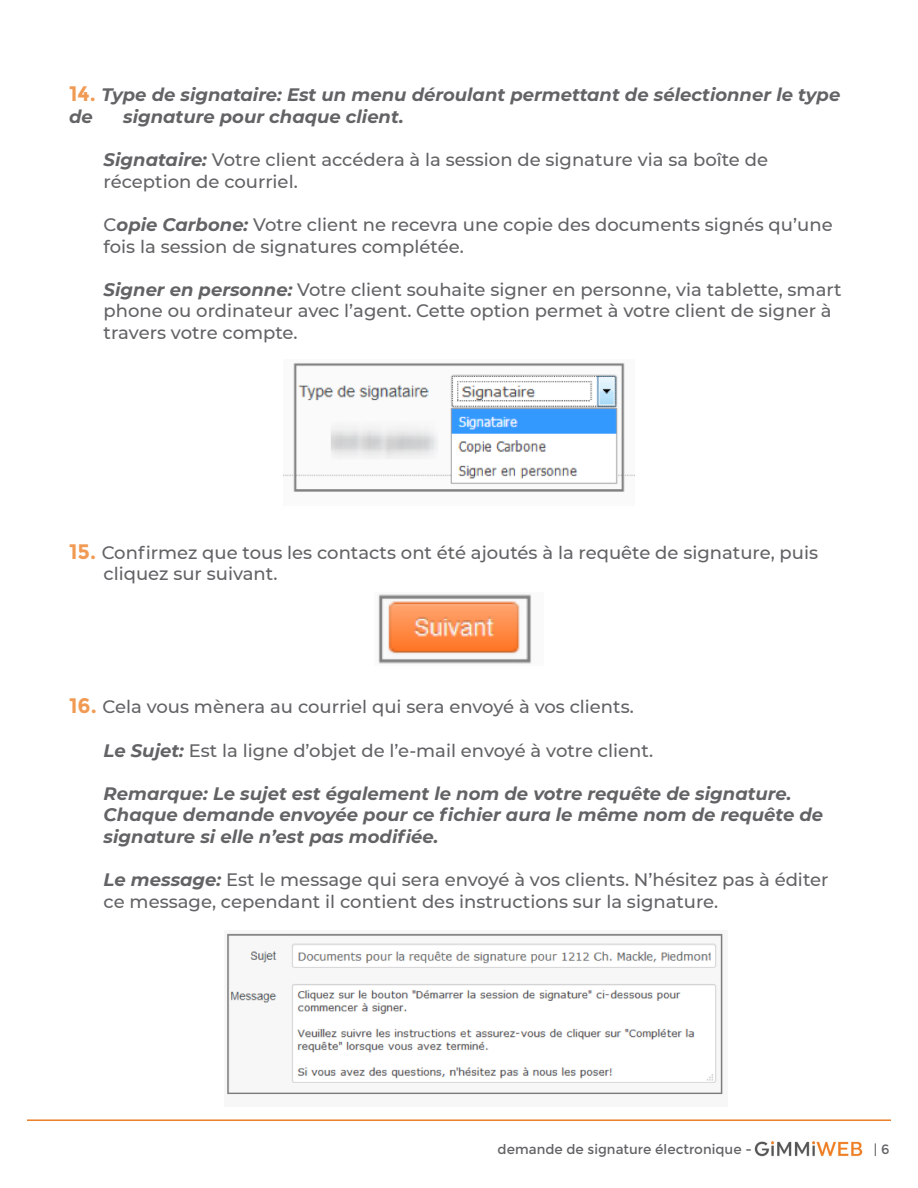
<style>
.page{position:relative;width:918px;height:1188px;background:#fff}
.page>*{position:absolute;margin:0;border:0;box-sizing:border-box;transform-origin:0 0}
.Titre_1{font:500 18px/21.6px "Montserrat";color:#636366}
.Titre_1-2{font:italic 700 18px/21.6px "Montserrat";color:#636366}
.t1{font:13.5px "Montserrat";color:#636366}
.s1{font-style:normal;font-size:21px;color:#f19a53}
.s2{font-weight:700;font-style:italic}
.s3{font-weight:700;font-size:21px;color:#f19a53}
</style>
<div class="page">
<img style="left:754px;top:1141px;width:109px;height:16px">
<hr style="left:27px;top:1119px;width:864px;height:2px;background:#ec7e23">
<img style="left:284px;top:363px;width:350px;height:129px">
<img style="left:378px;top:594px;width:154px;height:70px">
<img style="left:227px;top:933px;width:496px;height:162px">
<p class="Titre_1-2" style="left:69px;top:83px;width:773px"><span class="s1">14.</span> Type de signataire: Est un menu déroulant permettant de sélectionner le type de</p>
<p class="Titre_1-2" style="left:123px;top:105px;width:282px">signature pour chaque client.</p>
<p class="Titre_1" style="left:104px;top:148px;width:666px"><span class="s2">Signataire:</span> Votre client accédera à la session de signature via sa boîte de</p>
<p class="Titre_1" style="left:104px;top:170px;width:196px">réception de courriel.</p>
<p class="Titre_1" style="left:104px;top:213px;width:731px">C<span class="s2">opie Carbone:</span> Votre client ne recevra une copie des documents signés qu’une fois la session de signatures complétée.</p>
<p class="Titre_1" style="left:104px;top:278px;width:739px"><span class="s2">Signer en personne:</span> Votre client souhaite signer en personne, via tablette, smart phone ou ordinateur avec l’agent. Cette option permet à votre client de signer à travers votre compte.</p>
<p class="Titre_1" style="left:69px;top:541px;width:751px"><span class="s3">15.</span> Confirmez que tous les contacts ont été ajoutés à la requête de signature, puis</p>
<p class="Titre_1" style="left:104px;top:562px;width:175px">cliquez sur suivant.</p>
<p class="Titre_1" style="left:69px;top:695px;width:566px"><span class="s3">16.</span> Cela vous mènera au courriel qui sera envoyé à vos clients.</p>
<p class="Titre_1" style="left:104px;top:739px;width:551px"><span class="s2">Le Sujet:</span> Est la ligne d’objet de l’e-mail envoyé à votre client.</p>
<p class="Titre_1-2" style="left:104px;top:782px;width:721px">Remarque: Le sujet est également le nom de votre requête de signature.<br>Chaque demande envoyée pour ce fichier aura le même nom de requête de signature si elle n’est pas modifiée.</p>
<p class="Titre_1" style="left:104px;top:868px;width:726px"><span class="s2">Le message:</span> Est le message qui sera envoyé à vos clients. N’hésitez pas à éditer ce message, cependant il contient des instructions sur la signature.</p>
<p class="t1" style="left:498px;top:1141px;width:256px">demande de signature électronique -</p>
<p class="t1" style="left:874px;top:1141px;width:17px">| 6</p>
</div>
